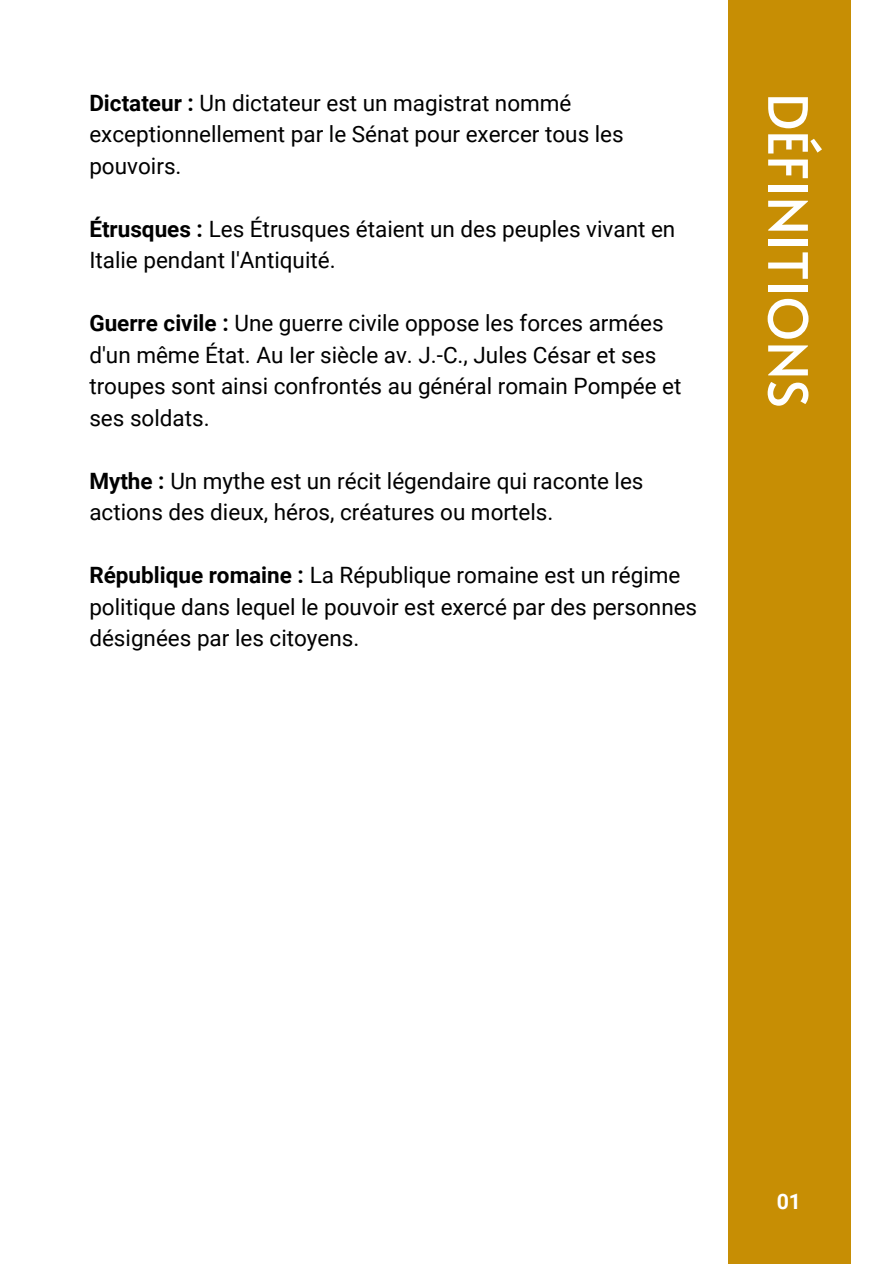
<style>
.page{position:relative;width:894px;height:1264px;background:#fff}
.page>*{position:absolute;margin:0;border:0;box-sizing:border-box;transform-origin:0 0}
.t1{font:54px "Alata";color:#fff}
.t2{font:22.5px/31.5px "Roboto";color:#000}
.t3{font:700 21.3px "Roboto";color:#fff}
.s1{font-weight:700}
</style>
<div class="page">
<div style="left:727px;top:0;width:123px;height:1263px;background:#c78e04"></div>
<h1 class="t2" style="left:89px;top:87px;width:536px"><span class="s1">Dictateur :</span> Un dictateur est un magistrat nommé exceptionnellement par le Sénat pour exercer tous les pouvoirs.</h1>
<p class="t2" style="left:89px;top:213px;width:587px"><span class="s1">Étrusques :</span> Les Étrusques étaient un des peuples vivant en<br>Italie pendant l'Antiquité.</p>
<p class="t2" style="left:89px;top:308px;width:593px"><span class="s1">Guerre civile :</span> Une guerre civile oppose les forces armées d'un même État. Au Ier siècle av. J.-C., Jules César et ses troupes sont ainsi confrontés au général romain Pompée et ses soldats.</p>
<p class="t2" style="left:89px;top:465px;width:555px"><span class="s1">Mythe :</span> Un mythe est un récit légendaire qui raconte les actions des dieux, héros, créatures ou mortels.</p>
<p class="t2" style="left:89px;top:560px;width:609px"><span class="s1">République romaine :</span> La République romaine est un régime politique dans lequel le pouvoir est exercé par des personnes désignées par les citoyens.</p>
<p class="t1" style="left:827px;top:93px;width:316px;rotate:90deg">DÉFINITIONS</p>
<p class="t3" style="left:776px;top:1189px;width:26px">01</p>
</div>
